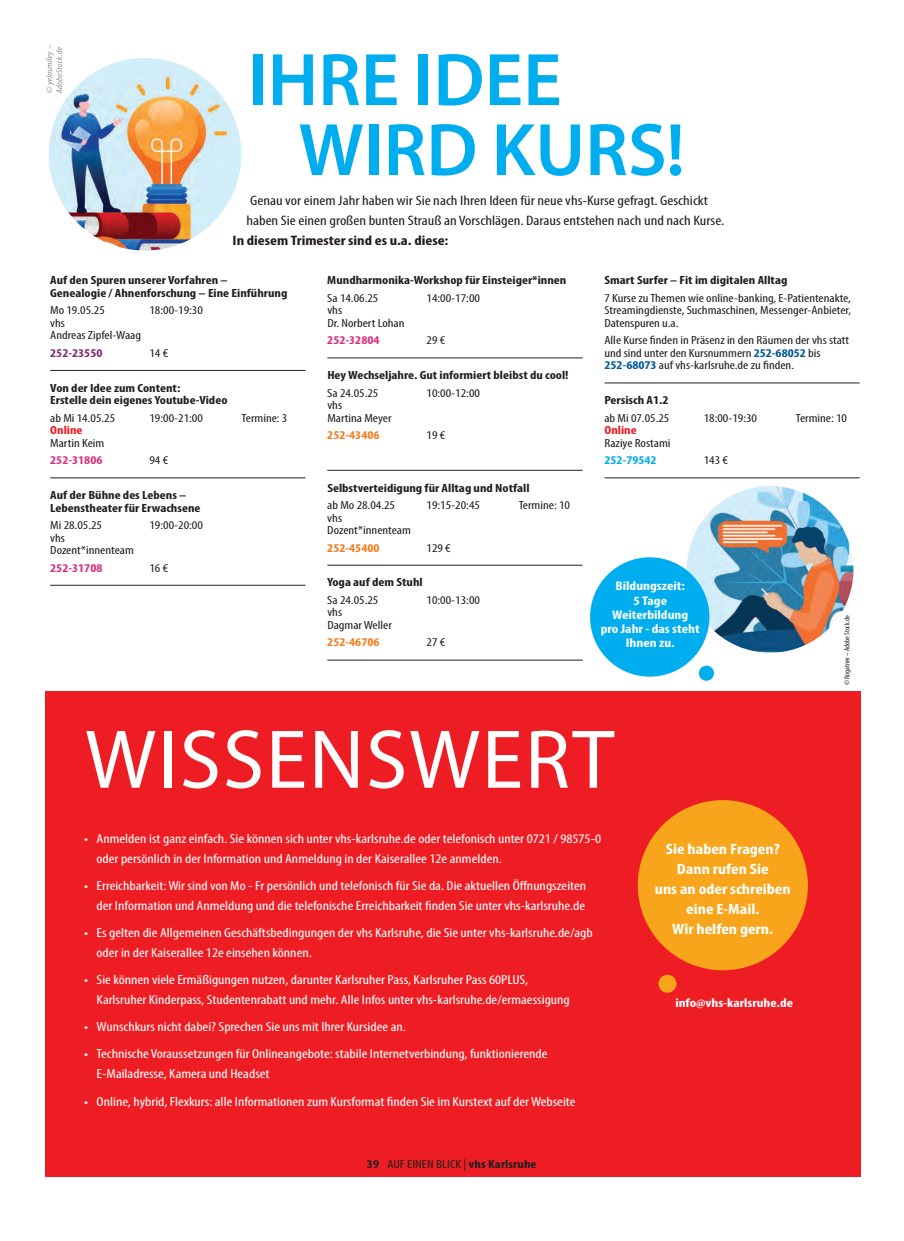
<style>
.page{position:relative;width:904px;height:1241px;background:#fff}
.page>*{position:absolute;margin:0;border:0;box-sizing:border-box;transform-origin:0 0}
.t1{font:84px "Myriad Pro";letter-spacing:.02em;color:#fff}
.FachbereichGesundheit{font:600 75px/70px "Myriad Pro";color:#00aeef}
.t2{font:700 condensed 15px/20px "Myriad Pro";color:#fff;text-align:center;scale:1.2 1}
.t3{font:condensed 13.75px/20px "Myriad Pro";color:#231f20;scale:1.2 1}
.t4{font:700 condensed 13.75px "Myriad Pro";color:#231f20;scale:1.2 1}
.t5{font:condensed 13.12px/20px "Myriad Pro";color:#fff;scale:1.2 1}
.t6{font:700 condensed 12.62px "Myriad Pro";color:#fff;scale:1.2 1}
.t7{font:700 condensed 12.5px "Myriad Pro";color:#fff;scale:1.2 1}
.Dozenten{font:condensed 11.88px/12.5px "Myriad Pro";color:#231f20;scale:1.2 1}
.Kursgebuehr{font:condensed 11.88px/12.5px "Myriad Pro";color:#231f20;text-align:justify;scale:1.2 1}
.Kurstitel{font:700 condensed 11.88px/12.5px "Myriad Pro";color:#231f20;scale:1.2 1}
.FachbereichGesellschaft{font:700 condensed 11.88px/12.5px "Myriad Pro";color:#231f20;scale:1.2 1}
.FachbereichKultur{font:700 condensed 11.88px/12.5px "Myriad Pro";color:#231f20;scale:1.2 1}
.FachbereichGesundheit-2{font:700 condensed 11.88px "Myriad Pro";color:#231f20;scale:1.2 1}
.Kursgebuehr-2{font:700 condensed 11.88px "Myriad Pro";color:#d8317f;scale:1.2 1}
.Kursgebuehr-3{font:700 condensed 11.88px "Myriad Pro";color:#f47d21;scale:1.2 1}
.FachbereichDigital{font:700 condensed 11.88px "Myriad Pro";color:#231f20;scale:1.2 1}
.Kursgebuehr-4{font:700 condensed 11.88px "Myriad Pro";color:#00aeef;scale:1.2 1}
.Kursgebuehr-5{font:700 condensed 11.88px "Myriad Pro";color:#802c74;scale:1.2 1}
.t8{font:condensed 7.5px "Myriad Pro";color:#231f20}
.s1{font-weight:700;color:#ee1d23}
.s2{font-weight:700;color:#005c99}
.s3{font-weight:400}
</style>
<div class="page">
<hr style="left:604px;top:382px;width:255px;height:1px;background:#231f20">
<hr style="left:604px;top:477px;width:255px;height:1px;background:#231f20">
<hr style="left:50px;top:370px;width:255px;height:1px;background:#231f20">
<hr style="left:50px;top:477px;width:255px;height:1px;background:#231f20">
<hr style="left:50px;top:585px;width:255px;height:1px;background:#231f20">
<hr style="left:327px;top:357px;width:255px;height:1px;background:#231f20">
<hr style="left:327px;top:470px;width:255px;height:1px;background:#231f20">
<hr style="left:327px;top:565px;width:255px;height:1px;background:#231f20">
<hr style="left:327px;top:659px;width:255px;height:1px;background:#231f20">
<div style="left:45px;top:691px;width:815px;height:485px;background:#ee1d23"></div>
<div style="left:658px;top:974px;width:18px;height:18px;background:#f9a51b;border-radius:50%"></div>
<div style="left:637px;top:800px;width:171px;height:170px;background:#f9a51b;border-radius:50%"></div>
<img style="left:687px;top:486px;width:166px;height:166px;border-radius:83px">
<div style="left:590px;top:557px;width:119px;height:119px;background:#00aeef;border-radius:50%"></div>
<div style="left:699px;top:665px;width:15px;height:15px;background:#00aeef;border-radius:50%"></div>
<img style="left:49px;top:58px;width:192px;height:192px;border-radius:96px">
<svg style="left:46px;top:45px;width:16px;height:49px"></svg>
<p class="FachbereichGesundheit" style="left:298px;top:43px;width:388px;text-indent:-51px">IHRE IDEE<br>WIRD KURS!</p>
<p class="t3" style="left:246px;top:190px;width:400px">Genau vor einem Jahr haben wir Sie nach Ihren Ideen für neue vhs-Kurse gefragt. Geschickt haben Sie einen großen bunten Strauß an Vorschlägen. Daraus entstehen nach und nach Kurse.</p>
<p class="t4" style="left:233px;top:231px;width:181px">In diesem Trimester sind es u.a. diese:</p>
<p class="FachbereichGesellschaft" style="left:50px;top:274px;width:199px">Auf den Spuren unserer Vorfahren –<br>Genealogie / Ahnenforschung – Eine Einführung</p>
<p class="Dozenten" style="left:50px;top:304px;width:47px">Mo 19.05.25</p>
<p class="Dozenten" style="left:149px;top:304px;width:46px">18:00-19:30</p>
<p class="Dozenten" style="left:50px;top:316px;width:77px">vhs<br>Andreas Zipfel-Waag</p>
<p class="Kursgebuehr-5" style="left:50px;top:345px;width:45px">252-23550</p>
<p class="Kursgebuehr" style="left:149px;top:346px;width:17px">14 €</p>
<p class="Kurstitel" style="left:50px;top:381px;width:149px">Von der Idee zum Content:<br>Erstelle dein eigenes Youtube-Video</p>
<p class="Dozenten" style="left:50px;top:411px;width:56px">ab Mi 14.05.25</p>
<p class="Dozenten" style="left:149px;top:411px;width:46px">19:00-21:00</p>
<p class="Dozenten" style="left:242px;top:411px;width:40px">Termine: 3</p>
<p class="Dozenten" style="left:50px;top:424px;width:47px"><span class="s1">Online<br></span>Martin Keim</p>
<p class="Kursgebuehr-2" style="left:50px;top:452px;width:45px">252-31806</p>
<p class="Kursgebuehr" style="left:149px;top:454px;width:17px">94 €</p>
<p class="FachbereichKultur" style="left:50px;top:488px;width:127px">Auf der Bühne des Lebens –<br>Lebenstheater für Erwachsene</p>
<p class="Dozenten" style="left:50px;top:518px;width:45px">Mi 28.05.25</p>
<p class="Dozenten" style="left:149px;top:518px;width:46px">19:00-20:00</p>
<p class="Dozenten" style="left:50px;top:531px;width:71px">vhs<br>Dozent*innenteam</p>
<p class="Kursgebuehr-2" style="left:50px;top:560px;width:45px">252-31708</p>
<p class="Kursgebuehr" style="left:149px;top:561px;width:17px">16 €</p>
<p class="FachbereichKultur" style="left:327px;top:274px;width:201px">Mundharmonika-Workshop für Einsteiger*innen</p>
<p class="Dozenten" style="left:327px;top:291px;width:44px">Sa 14.06.25</p>
<p class="Dozenten" style="left:426px;top:291px;width:46px">14:00-17:00</p>
<p class="Dozenten" style="left:327px;top:304px;width:66px">vhs<br>Dr. Norbert Lohan</p>
<p class="Kursgebuehr-2" style="left:327px;top:333px;width:45px">252-32804</p>
<p class="Kursgebuehr" style="left:426px;top:334px;width:17px">29 €</p>
<p class="Kurstitel" style="left:327px;top:368px;width:202px">Hey Wechseljahre. Gut informiert bleibst du cool!</p>
<p class="Dozenten" style="left:327px;top:386px;width:44px">Sa 24.05.25</p>
<p class="Dozenten" style="left:426px;top:386px;width:46px">10:00-12:00</p>
<p class="Dozenten" style="left:327px;top:399px;width:55px">vhs<br>Martina Meyer</p>
<p class="Kursgebuehr-3" style="left:327px;top:427px;width:45px">252-43406</p>
<p class="Kursgebuehr" style="left:426px;top:429px;width:17px">19 €</p>
<p class="FachbereichGesundheit-2" style="left:327px;top:480px;width:170px">Selbstverteidigung für Alltag und Notfall</p>
<p class="Dozenten" style="left:327px;top:498px;width:58px">ab Mo 28.04.25</p>
<p class="Dozenten" style="left:426px;top:498px;width:46px">19:15-20:45</p>
<p class="Dozenten" style="left:519px;top:498px;width:44px">Termine: 10</p>
<p class="Dozenten" style="left:327px;top:511px;width:71px">vhs<br>Dozent*innenteam</p>
<p class="Kursgebuehr-3" style="left:327px;top:540px;width:45px">252-45400</p>
<p class="Kursgebuehr" style="left:426px;top:541px;width:22px">129 €</p>
<p class="Kurstitel" style="left:327px;top:576px;width:81px">Yoga auf dem Stuhl</p>
<p class="Dozenten" style="left:327px;top:593px;width:44px">Sa 24.05.25</p>
<p class="Dozenten" style="left:426px;top:593px;width:46px">10:00-13:00</p>
<p class="Dozenten" style="left:327px;top:606px;width:55px">vhs<br>Dagmar Weller</p>
<p class="Kursgebuehr-3" style="left:327px;top:635px;width:45px">252-46706</p>
<p class="Kursgebuehr" style="left:426px;top:636px;width:17px">27 €</p>
<p class="Kurstitel" style="left:604px;top:274px;width:154px">Smart Surfer – Fit im digitalen Alltag</p>
<p class="Kursgebuehr" style="left:604px;top:291px;width:207px">7 Kurse zu Themen wie online-banking, E-Patientenakte, Streamingdienste, Suchmaschinen, Messenger-Anbieter, Datenspuren u.a.</p>
<p class="Kursgebuehr" style="left:604px;top:334px;width:205px;text-align:left">Alle Kurse finden in Präsenz in den Räumen der vhs statt und sind unter den Kursnummern <span class="s2">252-68052</span> bis<br><span class="s2">252-68073</span> auf vhs-karlsruhe.de zu finden.</p>
<p class="FachbereichDigital" style="left:604px;top:393px;width:55px">Persisch A1.2</p>
<p class="Dozenten" style="left:604px;top:411px;width:56px">ab Mi 07.05.25</p>
<p class="Dozenten" style="left:703px;top:411px;width:46px">18:00-19:30</p>
<p class="Dozenten" style="left:795px;top:411px;width:44px">Termine: 10</p>
<p class="Dozenten" style="left:604px;top:424px;width:57px"><span class="s1">Online<br></span>Raziye Rostami</p>
<p class="Kursgebuehr-4" style="left:604px;top:452px;width:45px">252-79542</p>
<p class="Kursgebuehr" style="left:703px;top:454px;width:22px">143 €</p>
<p class="t6" style="left:615px;top:578px;width:59px">Bildungszeit:</p>
<p class="t6" style="left:633px;top:592px;width:30px">5 Tage</p>
<p class="t6" style="left:612px;top:606px;width:65px">Weiterbildung</p>
<p class="t6" style="left:600px;top:620px;width:84px">pro Jahr - das steht</p>
<p class="t6" style="left:625px;top:635px;width:42px">Ihnen zu.</p>
<p class="t8" style="left:842px;top:685px;width:71px;rotate:-90deg">© Rogatnev – Adobe Stock.de</p>
<p class="t1" style="left:85px;top:707px;width:530px">WISSENSWERT</p>
<p class="t5" style="left:97px;top:828px;width:422px;text-indent:-12px">• Anmelden ist ganz einfach. Sie können sich unter vhs-karlsruhe.de oder telefonisch unter 0721 / 98575-0 oder persönlich in der Information und Anmeldung in der Kaiserallee 12e anmelden.</p>
<p class="t5" style="left:84px;top:875px;width:420px;text-align:right">• Erreichbarkeit: Wir sind von Mo - Fr persönlich und telefonisch für Sie da. Die aktuellen Öffnungszeiten der Information und Anmeldung und die telefonische Erreichbarkeit finden Sie unter vhs-karlsruhe.de</p>
<p class="t5" style="left:97px;top:922px;width:415px;text-indent:-12px">• Es gelten die Allgemeinen Geschäftsbedingungen der vhs Karlsruhe, die Sie unter vhs-karlsruhe.de/agb oder in der Kaiserallee 12e einsehen können.</p>
<p class="t5" style="left:97px;top:969px;width:396px;text-indent:-12px">• Sie können viele Ermäßigungen nutzen, darunter Karlsruher Pass, Karlsruher Pass 60PLUS,<br>Karlsruher Kinderpass, Studentenrabatt und mehr. Alle Infos unter vhs-karlsruhe.de/ermaessigung</p>
<p class="t5" style="left:84px;top:1016px;width:269px">• Wunschkurs nicht dabei? Sprechen Sie uns mit Ihrer Kursidee an.</p>
<p class="t5" style="left:97px;top:1043px;width:377px;text-indent:-12px">• Technische Voraussetzungen für Onlineangebote: stabile Internetverbindung, funktionierende<br>E-Mailadresse, Kamera und Headset</p>
<p class="t5" style="left:84px;top:1090px;width:411px">• Online, hybrid, Flexkurs: alle Informationen zum Kursformat finden Sie im Kurstext auf der Webseite</p>
<p class="FachbereichGesellschaft" style="left:367px;top:1157px;width:143px">39 <span class="s3">AUF EINEN BLICK |</span> vhs Karlsruhe</p>
<p class="t2" style="left:666px;top:838px;width:96px">Sie haben Fragen?</p>
<p class="t2" style="left:655px;top:858px;width:115px">Dann rufen Sie<br>uns an oder schreiben eine E-Mail.<br>Wir helfen gern.</p>
<p class="t7" style="left:675px;top:994px;width:100px">info@vhs-karlsruhe.de</p>
</div>
